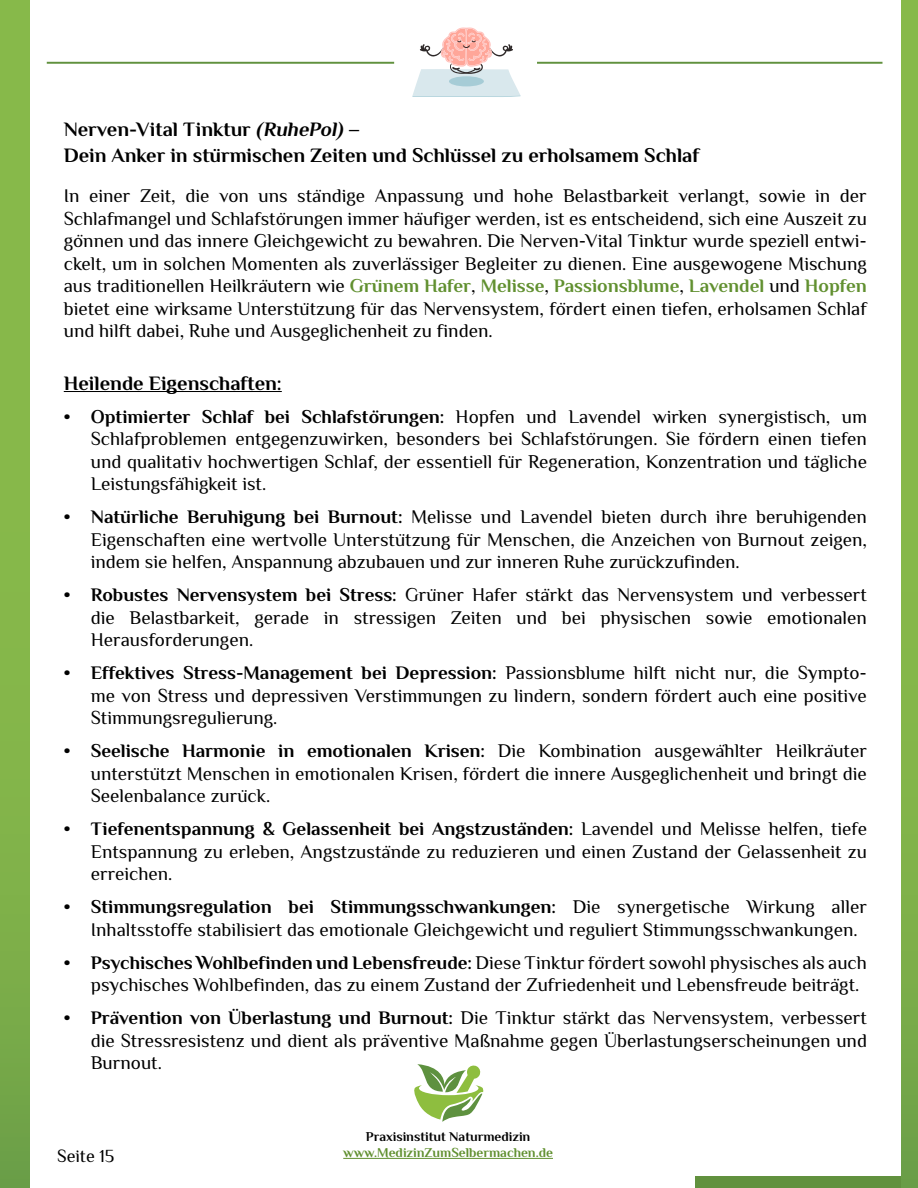
<style>
.page{position:relative;width:918px;height:1188px;background:#fff}
.page>*{position:absolute;margin:0;border:0;box-sizing:border-box;transform-origin:0 0}
.t1{font:700 20.4px/25.5px "Philosopher";color:#000}
.t2{font:19.05px/22.5px "Philosopher";color:#000;text-align:justify}
.t3{font:18px "Philosopher";color:#000}
.t4{font:700 13.5px "Philosopher";color:#619030}
.t5{font:700 13.5px "Philosopher";color:#000}
.s1{font-style:italic}
.s2{font-weight:700;color:#619030}
.s3{font-weight:700}
</style>
<div class="page">
<div style="left:695px;top:1176px;width:223px;height:12px;background:#61913e"></div>
<hr style="left:343px;top:1158px;width:210px;height:1px;background:#619030">
<svg style="left:414px;top:1064px;width:70px;height:58px"></svg>
<div style="left:0;top:0;width:30px;height:1188px;background:linear-gradient(to bottom,#8dbe4b,#77a949)"></div>
<div style="left:902px;top:0;width:16px;height:1188px;background:linear-gradient(to bottom,#8dbe4b,#77a949)"></div>
<hr style="left:47px;top:62px;width:347px;height:2px;background:#61913e">
<hr style="left:537px;top:62px;width:345px;height:2px;background:#61913e">
<hr style="left:64px;top:391px;width:218px;height:1px;background:#000">
<svg style="left:412px;top:27px;width:109px;height:70px"></svg>
<p class="t1" style="left:64px;top:117px;width:637px">Nerven-Vital Tinktur <span class="s1">(RuhePol)</span>–<br>Dein Anker in stürmischen Zeiten und Schlüssel zu erholsamem Schlaf</p>
<p class="t2" style="left:64px;top:185px;width:805px">In einer Zeit, die von uns ständige Anpassung und hohe Belastbarkeit verlangt, sowie in der Schlafmangel und Schlafstörungen immer häufiger werden, ist es entscheidend, sich eine Auszeit zu gönnen und das innere Gleichgewicht zu bewahren. Die Nerven-Vital Tinktur wurde speziell entwi&shy;ckelt, um in solchen Momenten als zuverlässiger Begleiter zu dienen. Eine ausgewogene Mischung aus traditionellen Heilkräutern wie <span class="s2">Grünem Hafer</span>, <span class="s2">Melisse</span>, <span class="s2">Passionsblume</span>, <span class="s2">Lavendel</span> und <span class="s2">Hopfen </span>bietet eine wirksame Unterstützung für das Nervensystem, fördert einen tiefen, erholsamen Schlaf und hilft dabei, Ruhe und Ausgeglichenheit zu finden.</p>
<p class="t1" style="left:64px;top:370px;width:220px">Heilende Eigenschaften:</p>
<p class="t2" style="left:91px;top:406px;width:778px;text-indent:-27px"><span class="s3">• Optimierter Schlaf bei Schlafstörungen:</span> Hopfen und Lavendel wirken synergistisch, um Schlafproblemen entgegenzuwirken, besonders bei Schlafstörungen. Sie fördern einen tiefen und qualitativ hochwertigen Schlaf, der essentiell für Regeneration, Konzentration und tägliche Leistungsfähigkeit ist.</p>
<p class="t2" style="left:91px;top:506px;width:778px;text-indent:-27px"><span class="s3">• Natürliche Beruhigung bei Burnout:</span> Melisse und Lavendel bieten durch ihre beruhigenden Eigenschaften eine wertvolle Unterstützung für Menschen, die Anzeichen von Burnout zeigen, indem sie helfen, Anspannung abzubauen und zur inneren Ruhe zurückzufinden.</p>
<p class="t2" style="left:91px;top:584px;width:778px;text-indent:-27px"><span class="s3">• Robustes Nervensystem bei Stress:</span> Grüner Hafer stärkt das Nervensystem und verbessert die Belastbarkeit, gerade in stressigen Zeiten und bei physischen sowie emotionalen Herausforderungen.</p>
<p class="t2" style="left:91px;top:662px;width:778px;text-indent:-27px"><span class="s3">• Effektives Stress-Management bei Depression:</span> Passionsblume hilft nicht nur, die Sympto&shy;me von Stress und depressiven Verstimmungen zu lindern, sondern fördert auch eine positive Stimmungsregulierung.</p>
<p class="t2" style="left:91px;top:740px;width:778px;text-indent:-27px"><span class="s3">• Seelische Harmonie in emotionalen Krisen:</span> Die Kombination ausgewählter Heilkräuter unterstützt Menschen in emotionalen Krisen, fördert die innere Ausgeglichenheit und bringt die Seelenbalance zurück.</p>
<p class="t2" style="left:91px;top:818px;width:778px;text-indent:-27px"><span class="s3">• Tiefenentspannung &amp; Gelassenheit bei Angstzuständen:</span> Lavendel und Melisse helfen, tiefe Entspannung zu erleben, Angstzustände zu reduzieren und einen Zustand der Gelassenheit zu erreichen.</p>
<p class="t2" style="left:91px;top:896px;width:778px;text-indent:-27px"><span class="s3">• Stimmungsregulation bei Stimmungsschwankungen:</span> Die synergetische Wirkung aller<br>Inhaltsstoffe stabilisiert das emotionale Gleichgewicht und reguliert Stimmungsschwankungen.</p>
<p class="t2" style="left:91px;top:952px;width:778px;text-indent:-27px"><span class="s3">• Psychisches Wohlbefinden und Lebensfreude:</span> Diese Tinktur fördert sowohl physisches als auch psychisches Wohlbefinden, das zu einem Zustand der Zufriedenheit und Lebensfreude beiträgt.</p>
<p class="t2" style="left:91px;top:1007px;width:778px;text-indent:-27px"><span class="s3">• Prävention von Überlastung und Burnout:</span> Die Tinktur stärkt das Nervensystem, verbessert die Stressresistenz und dient als präventive Maßnahme gegen Überlastungserscheinungen und Burnout.</p>
<p class="t3" style="left:57px;top:1145px;width:59px">Seite 15</p>
<p class="t5" style="left:366px;top:1128px;width:166px">Praxisinstitut Naturmedizin</p>
<p class="t4" style="left:343px;top:1144px;width:211px">www.MedizinZumSelbermachen.de</p>
</div>
